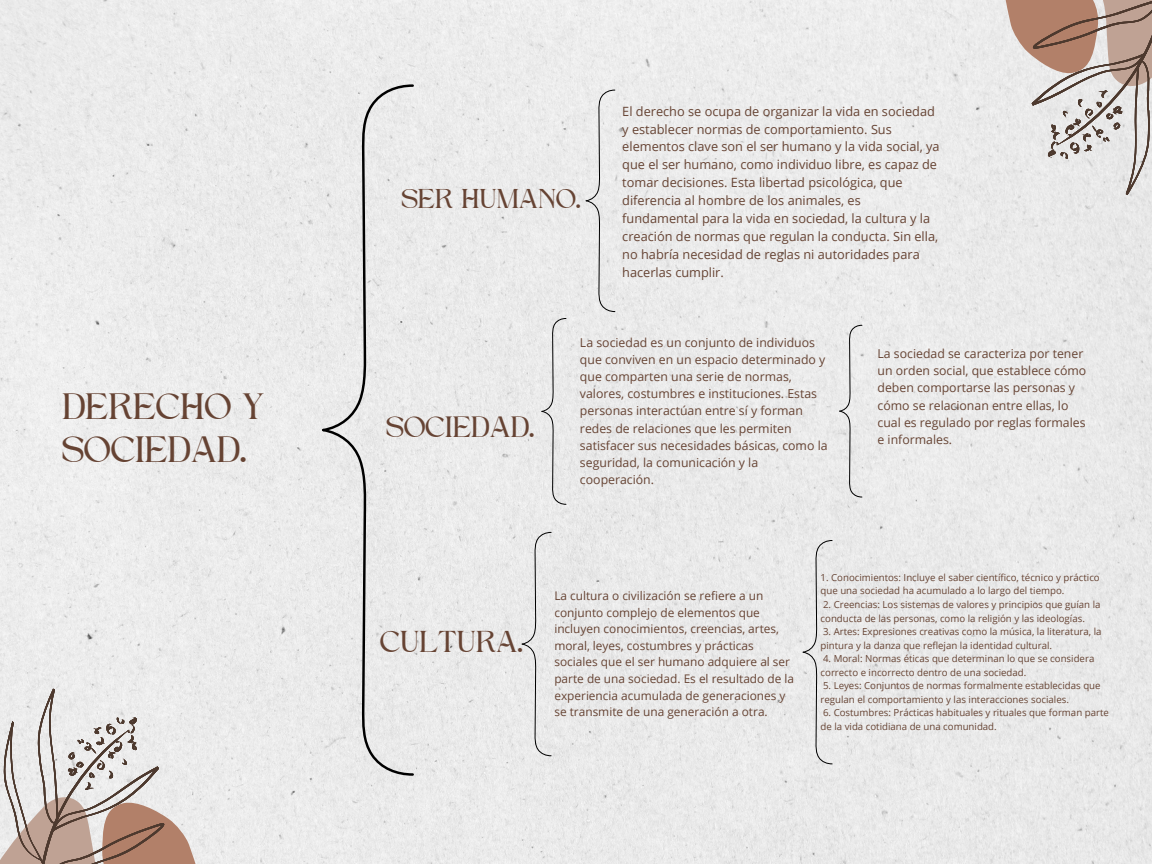
<style>
.page{position:relative;width:1152px;height:864px;background:#ebebeb}
.page>*{position:absolute;margin:0;border:0;box-sizing:border-box;transform-origin:0 0}
.t1{font:37.5px/43.8px "Higuen";color:#664333}
.t2{font:30.9px "Higuen";color:#664333}
.t3{font:30px "Higuen";color:#664333}
.t4{font:27.9px "Higuen";color:#664333}
.t5{font:12.75px/17.9px "Open Sans";color:#664333}
.t6{font:12.3px/17.2px "Open Sans";color:#664333}
.t7{font:11.85px/16.6px "Open Sans";color:#664333}
.t8{font:9.75px/13.5px "Open Sans";color:#664333}
</style>
<div class="page">
<svg style="left:320px;top:83px;width:95px;height:694px;background:#e3e3e3"></svg>
<svg style="left:585px;top:89px;width:31px;height:223px;background:#e2e2e2"></svg>
<svg style="left:541px;top:318px;width:26px;height:187px;background:#dfdfdf"></svg>
<svg style="left:521px;top:532px;width:31px;height:225px;background:#e0e0e0"></svg>
<svg style="left:0;top:688px;width:244px;height:176px;background:#d5ccc8"></svg>
<svg style="left:958px;top:0;width:194px;height:196px;background:#d2c8c3"></svg>
<svg style="left:839px;top:325px;width:24px;height:173px;background:#dedede"></svg>
<svg style="left:802px;top:540px;width:31px;height:225px;background:#e0e0e0"></svg>
<h1 class="t1" style="left:63px;top:387px;width:204px">DERECHO Y<br>SOCIEDAD.</h1>
<p class="t4" style="left:402px;top:187px;width:180px">SER HUMANO.</p>
<p class="t5" style="left:622px;top:102px;width:319px">El derecho se ocupa de organizar la vida en sociedad y establecer normas de comportamiento. Sus elementos clave son el ser humano y la vida social, ya que el ser humano, como individuo libre, es capaz de tomar decisiones. Esta libertad psicológica, que diferencia al hombre de los animales, es fundamental para la vida en sociedad, la cultura y la creación de normas que regulan la conducta. Sin ella, no habría necesidad de reglas ni autoridades para hacerlas cumplir.</p>
<p class="t3" style="left:387px;top:414px;width:149px">SOCIEDAD.</p>
<h3 class="t6" style="left:580px;top:333px;width:249px">La sociedad es un conjunto de individuos que conviven en un espacio determinado y que comparten una serie de normas, valores, costumbres e instituciones. Estas personas interactúan entre sí y forman redes de relaciones que les permiten satisfacer sus necesidades básicas, como la seguridad, la comunicación y la cooperación.</h3>
<p class="t6" style="left:878px;top:345px;width:210px">La sociedad se caracteriza por tener un orden social, que establece cómo deben comportarse las personas y cómo se relacionan entre ellas, lo cual es regulado por reglas formales e informales.</p>
<p class="t2" style="left:380px;top:628px;width:144px">CULTURA.</p>
<h2 class="t7" style="left:554px;top:587px;width:241px">La cultura o civilización se refiere a un conjunto complejo de elementos que incluyen conocimientos, creencias, artes, moral, leyes, costumbres y prácticas sociales que el ser humano adquiere al ser parte de una sociedad. Es el resultado de la experiencia acumulada de generaciones y se transmite de una generación a otra.</h2>
<p class="t8" style="left:821px;top:570px;width:281px">1. Conocimientos: Incluye el saber científico, técnico y práctico que una sociedad ha acumulado a lo largo del tiempo.</p>
<h3 class="t8" style="left:821px;top:597px;width:281px">2. Creencias: Los sistemas de valores y principios que guían la conducta de las personas, como la religión y las ideologías.</h3>
<h3 class="t8" style="left:821px;top:625px;width:283px">3. Artes: Expresiones creativas como la música, la literatura, la pintura y la danza que reflejan la identidad cultural.</h3>
<h2 class="t8" style="left:821px;top:652px;width:275px">4. Moral: Normas éticas que determinan lo que se considera correcto e incorrecto dentro de una sociedad.</h2>
<p class="t8" style="left:821px;top:679px;width:282px">5. Leyes: Conjuntos de normas formalmente establecidas que regulan el comportamiento y las interacciones sociales.</p>
<p class="t8" style="left:821px;top:706px;width:290px">6. Costumbres: Prácticas habituales y rituales que forman parte de la vida cotidiana de una comunidad.</p>
</div>
